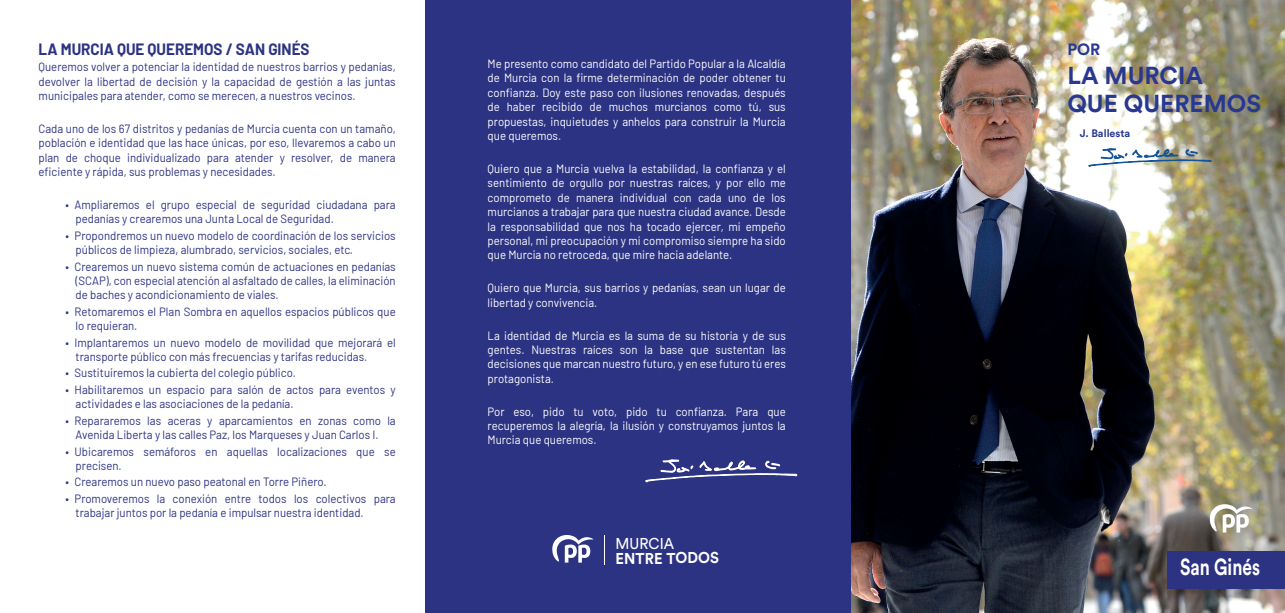
<style>
.page{position:relative;width:1285px;height:613px;background:#fff}
.page>*{position:absolute;margin:0;border:0;box-sizing:border-box;transform-origin:0 0}
.t1{font:700 24.3px/28.3px "Circular Std";color:#283890}
.t2{font:700 23.1px "Circular Std";color:#fff;scale:.75 1}
.t3{font:700 16.2px "Circular Std";color:#283890}
.t4{font:700 16px "Barlow";color:#2c3382;scale:.95 1}
.t5{font:700 15.5px "Circular Std";letter-spacing:-.005em;color:#fff;scale:.95 1}
.t6{font:15.5px "Circular Std";letter-spacing:-.005em;color:#fff;scale:.95 1}
.t7{font:12px/14.4px "Barlow";color:#2c3382;scale:.95 1}
.t8{font:12px/14.4px "Barlow";color:#fff;text-align:justify;scale:.95 1}
.t9{font:700 10.7px "Circular Std";color:#283890}
</style>
<div class="page">
<div style="left:425px;top:0;width:438px;height:612px;background:#2c3382"></div>
<img style="left:851px;top:0;width:433px;height:612px">
<svg style="left:1088px;top:147px;width:123px;height:21px"></svg>
<svg style="left:645px;top:459px;width:152px;height:22px"></svg>
<svg style="left:1209px;top:504px;width:42px;height:28px"></svg>
<div style="left:1167px;top:551px;width:117px;height:37px;background:#2c3382"></div>
<svg style="left:552px;top:535px;width:41px;height:27px"></svg>
<hr style="left:604px;top:534px;width:1px;height:30px;background:#fff">
<h3 class="t4" style="left:39px;top:37px;width:287px">LA MURCIA QUE QUEREMOS / SAN GINÉS</h3>
<p class="t7" style="left:39px;top:59px;width:377px;text-align:justify">Queremos volver a potenciar la identidad de nuestros barrios y pedanías, devolver la libertad de decisión y la capacidad de gestión a las juntas municipales para atender, como se merecen, a nuestros vecinos.</p>
<p class="t7" style="left:39px;top:120px;width:377px;text-align:justify">Cada uno de los 67 distritos y pedanías de Murcia cuenta con un tamaño, población e identidad que las hace únicas, por eso, llevaremos a cabo un plan de choque individualizado para atender y resolver, de manera eficiente y rápida, sus problemas y necesidades.</p>
<p class="t7" style="left:76px;top:196px;width:338px;text-indent:-10px">• Ampliaremos el grupo especial de seguridad ciudadana para pedanías y crearemos una Junta Local de Seguridad.</p>
<p class="t7" style="left:76px;top:227px;width:338px;text-indent:-10px">• Propondremos un nuevo modelo de coordinación de los servicios públicos de limpieza, alumbrado, servicios, sociales, etc.</p>
<p class="t7" style="left:76px;top:258px;width:338px;text-align:justify;text-indent:-10px">• Crearemos un nuevo sistema común de actuaciones en pedanías (SCAP), con especial atención al asfaltado de calles, la eliminación de baches y acondicionamiento de viales.</p>
<p class="t7" style="left:76px;top:303px;width:338px;text-indent:-10px">• Retomaremos el Plan Sombra en aquellos espacios públicos que lo requieran.</p>
<p class="t7" style="left:76px;top:334px;width:338px;text-indent:-10px">• Implantaremos un nuevo modelo de movilidad que mejorará el transporte público con más frecuencias y tarifas reducidas.</p>
<p class="t7" style="left:66px;top:365px;width:244px">• Sustituiremos la cubierta del colegio público.</p>
<p class="t7" style="left:76px;top:381px;width:338px;text-indent:-10px">• Habilitaremos un espacio para salón de actos para eventos y actividades e las asociaciones de la pedanía.</p>
<p class="t7" style="left:66px;top:412px;width:349px;text-align:center">• Repararemos las aceras y aparcamientos en zonas como la<br>Avenida Liberta y las calles Paz, los Marqueses y Juan Carlos I.</p>
<p class="t7" style="left:76px;top:443px;width:338px;text-indent:-10px">• Ubicaremos semáforos en aquellas localizaciones que se precisen.</p>
<p class="t7" style="left:66px;top:473px;width:276px">• Crearemos un nuevo paso peatonal en Torre Piñero.</p>
<p class="t7" style="left:76px;top:490px;width:338px;text-indent:-10px">• Promoveremos la conexión entre todos los colectivos para trabajar juntos por la pedanía e impulsar nuestra identidad.</p>
<p class="t8" style="left:487px;top:56px;width:315px">Me presento como candidato del Partido Popular a la Alcaldía de Murcia con la firme determinación de poder obtener tu confianza. Doy este paso con ilusiones renovadas, después de haber recibido de muchos murcianos como tú, sus propuestas, inquietudes y anhelos para construir la Murcia que queremos.</p>
<p class="t8" style="left:487px;top:160px;width:315px">Quiero que a Murcia vuelva la estabilidad, la confianza y el sentimiento de orgullo por nuestras raíces, y por ello me comprometo de manera individual con cada uno de los murcianos a trabajar para que nuestra ciudad avance. Desde la responsabilidad que nos ha tocado ejercer, mi empeño personal, mi preocupación y mi compromiso siempre ha sido que Murcia no retroceda, que mire hacia adelante.</p>
<p class="t8" style="left:487px;top:280px;width:315px">Quiero que Murcia, sus barrios y pedanías, sean un lugar de libertad y convivencia.</p>
<p class="t8" style="left:487px;top:327px;width:315px">La identidad de Murcia es la suma de su historia y de sus gentes. Nuestras raíces son la base que sustentan las decisiones que marcan nuestro futuro, y en ese futuro tú eres protagonista.</p>
<p class="t8" style="left:487px;top:403px;width:315px">Por eso, pido tu voto, pido tu confianza. Para que recuperemos la alegría, la ilusión y construyamos juntos la Murcia que queremos.</p>
<p class="t6" style="left:615px;top:533px;width:63px">MURCIA</p>
<p class="t5" style="left:615px;top:547px;width:110px">ENTRE TODOS</p>
<h3 class="t3" style="left:1067px;top:39px;width:34px">POR</h3>
<h1 class="t1" style="left:1067px;top:61px;width:195px">LA MURCIA<br>QUE QUEREMOS</h1>
<p class="t9" style="left:1079px;top:126px;width:52px">J. Ballesta</p>
<h2 class="t2" style="left:1179px;top:551px;width:108px">San Ginés</h2>
</div>
